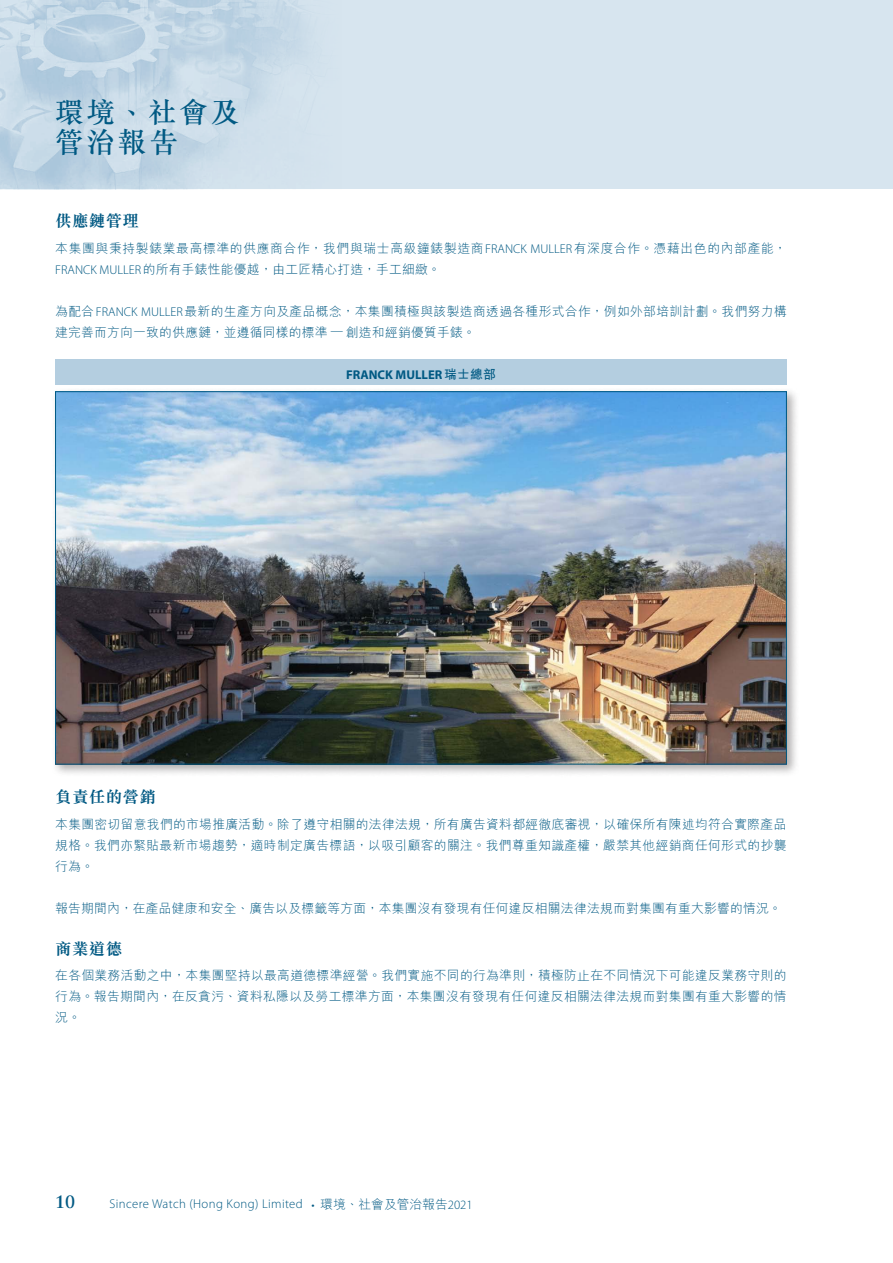
<style>
.page{position:relative;width:893px;height:1263px;background:#fff}
.page>*{position:absolute;margin:0;border:0;box-sizing:border-box;transform-origin:0 0}
.t1{font:500 28.5px/30px "M Sung HK";letter-spacing:.1em;color:#005983}
.t2{font:700 18px "Sabon LT Std";color:#005983}
._02_H2{font:700 16.5px "M Sung HK";letter-spacing:.02em;color:#005983}
._00_txt{font:300 12.75px/21px "M Hei HK";letter-spacing:.03em;color:#005983;text-align:justify}
._00_txt-2{font:300 12.75px/21px "M Hei HK";letter-spacing:.055em;color:#005983}
.t3{font:300 12.75px "Myriad Pro";letter-spacing:.03em;color:#005983}
._00_txt-3{font:700 12.75px "Myriad Pro";color:#005983}
.s1{font-family:"Myriad Pro"}
.s2{font-family:"M Hei HK"}
</style>
<div class="page">
<div style="left:0;top:0;width:893px;height:189px;background:#d7e5ef"></div>
<img style="left:0;top:0;width:309px;height:189px">
<div style="left:55px;top:359px;width:732px;height:25px;background:#b4cee0"></div>
<div style="left:51px;top:388px;width:749px;height:389px;background:#231f20;opacity:.35"></div>
<img style="left:57px;top:393px;width:728px;height:369px">
<h1 class="t1" style="left:55px;top:96px;width:186px">環境、社會及管治報告</h1>
<p class="_02_H2" style="left:55px;top:213px;width:85px">供應鏈管理</p>
<p class="_00_txt-2" style="left:55px;top:237px;width:733px">本集團與秉持製錶業最高標準的供應商合作，我們與瑞士高級鐘錶製造商<span class="s1">FRANCK MULLER</span>有深度合作。憑藉出色的內部產能，<br><span class="s1">FRANCK MULLER</span>的所有手錶性能優越，由工匠精心打造，手工細緻。</p>
<p class="_00_txt" style="left:55px;top:300px;width:733px">為配合<span class="s1">FRANCK MULLER</span>最新的生產方向及產品概念，本集團積極與該製造商透過各種形式合作，例如外部培訓計劃。我們努力構建完善而方向一致的供應鏈，並遵循同樣的標準 <sup>—</sup> 創造和經銷優質手錶。</p>
<p class="_00_txt-3" style="left:346px;top:366px;width:151px">FRANCK MULLER<span class="s2">瑞士總部</span></p>
<p class="_02_H2" style="left:55px;top:789px;width:102px">負責任的營銷</p>
<p class="_00_txt" style="left:55px;top:813px;width:733px">本集團密切留意我們的市場推廣活動。除了遵守相關的法律法規，所有廣告資料都經徹底審視，以確保所有陳述均符合實際產品規格。我們亦緊貼最新市場趨勢，適時制定廣告標語，以吸引顧客的關注。我們尊重知識產權，嚴禁其他經銷商任何形式的抄襲行為。</p>
<p class="_00_txt" style="left:55px;top:897px;width:728px">報告期間內，在產品健康和安全、廣告以及標籤等方面，本集團沒有發現有任何違反相關法律法規而對集團有重大影響的情況。</p>
<p class="_02_H2" style="left:55px;top:940px;width:68px">商業道德</p>
<p class="_00_txt" style="left:55px;top:964px;width:733px">在各個業務活動之中，本集團堅持以最高道德標準經營。我們實施不同的行為準則，積極防止在不同情況下可能違反業務守則的行為。報告期間內，在反貪污、資料私隱以及勞工標準方面，本集團沒有發現有任何違反相關法律法規而對集團有重大影響的情況。</p>
<h2 class="t2" style="left:55px;top:1190px;width:22px">10</h2>
<p class="t3" style="left:110px;top:1196px;width:365px">Sincere Watch (Hong Kong) Limited • <span class="s2">環境、社會及管治報告</span>2021</p>
</div>
